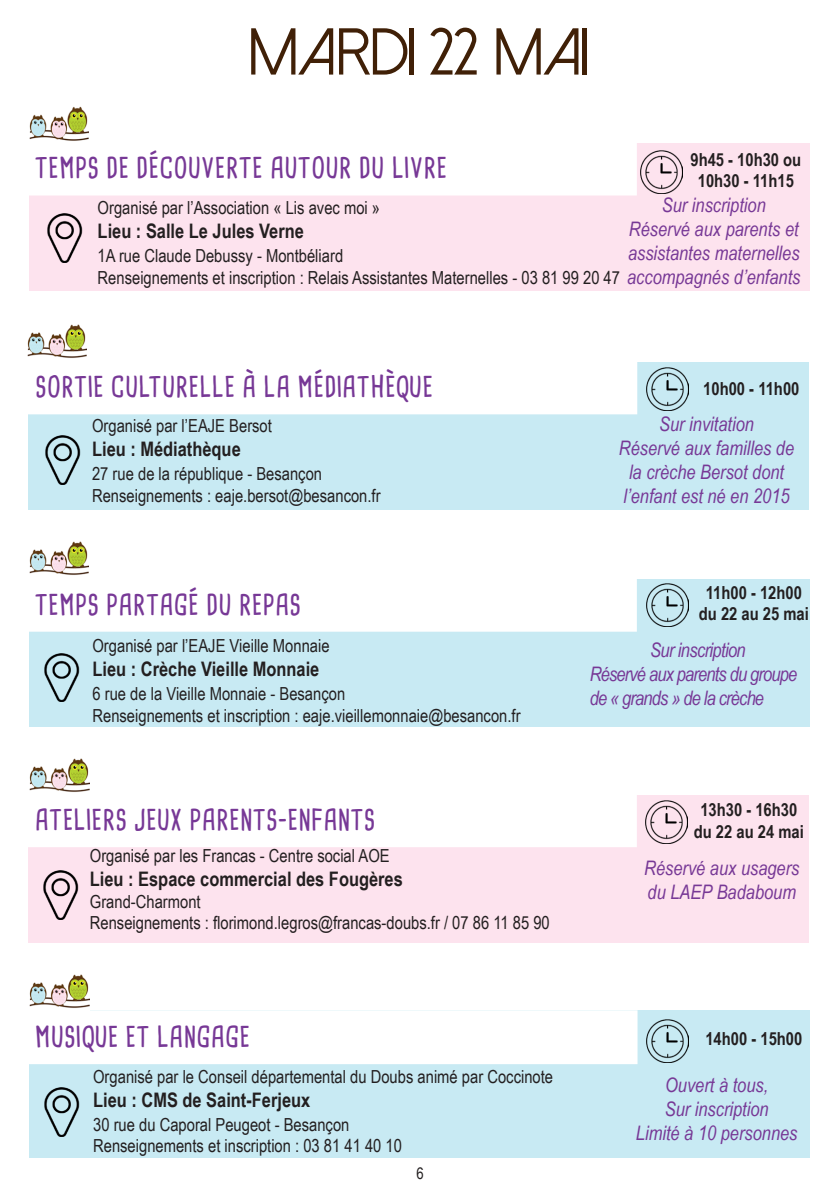
<style>
.page{position:relative;width:840px;height:1191px;background:#fff}
.page>*{position:absolute;margin:0;border:0;box-sizing:border-box;transform-origin:0 0}
.t1{font:66px "Dolce Vita";color:#402007}
.t2{font:700 28px "Cardenio Modern";color:#773896}
.t3{font:italic 20px/24px "Arial Narrow";color:#773896}
.t4{font:700 20px "Arial Narrow";color:#231f20}
.t5{font:italic 20px/24px "Arial Narrow";letter-spacing:-.04em;color:#773896}
.t6{font:italic 20px "Arial Narrow";letter-spacing:-.03em;color:#773896}
.t7{font:18px "Arial Narrow";color:#231f20}
.t8{font:700 18px "Arial Narrow";color:#231f20}
.t9{font:16px "Arial Narrow";color:#231f20}
</style>
<div class="page">
<div style="left:28px;top:795px;width:780px;height:147px;background:#fde3ee"></div>
<div style="left:28px;top:794px;width:607px;height:52px;background:#fff"></div>
<div style="left:27px;top:793px;width:609px;height:54px;border:2px solid #fff"></div>
<img style="left:645px;top:800px;width:42px;height:43px">
<img style="left:43px;top:870px;width:36px;height:49px">
<img style="left:30px;top:758px;width:59px;height:36px">
<div style="left:29px;top:1010px;width:780px;height:147px;background:#c8eaf3"></div>
<div style="left:28px;top:1011px;width:608px;height:52px;background:#fff"></div>
<div style="left:27px;top:1010px;width:610px;height:54px;border:2px solid #fff"></div>
<img style="left:44px;top:1088px;width:36px;height:48px">
<img style="left:30px;top:974px;width:59px;height:34px">
<div style="left:29px;top:579px;width:780px;height:148px;background:#c8eaf3"></div>
<div style="left:28px;top:579px;width:607px;height:51px;background:#fff"></div>
<div style="left:27px;top:578px;width:609px;height:53px;border:2px solid #fff"></div>
<img style="left:646px;top:583px;width:42px;height:43px">
<img style="left:44px;top:653px;width:36px;height:49px">
<img style="left:29px;top:541px;width:60px;height:34px">
<div style="left:28px;top:362px;width:780px;height:148px;background:#c8eaf3"></div>
<div style="left:29px;top:361px;width:607px;height:52px;background:#fff"></div>
<div style="left:28px;top:360px;width:609px;height:54px;border:2px solid #fff"></div>
<img style="left:646px;top:367px;width:41px;height:43px">
<img style="left:45px;top:435px;width:36px;height:49px">
<img style="left:27px;top:324px;width:60px;height:34px">
<div style="left:29px;top:143px;width:780px;height:148px;background:#fde3ee"></div>
<div style="left:28px;top:143px;width:607px;height:51px;background:#fff"></div>
<div style="left:27px;top:142px;width:609px;height:53px;border:2px solid #fff"></div>
<img style="left:640px;top:151px;width:42px;height:43px">
<img style="left:47px;top:214px;width:36px;height:48px">
<img style="left:29px;top:106px;width:60px;height:37px">
<img style="left:646px;top:1019px;width:42px;height:43px">
<p class="t1" style="left:248px;top:19px;width:341px">MARDI 22 MAI</p>
<p class="t2" style="left:35px;top:149px;width:414px">TEMPS DE DÉCOUVERTE AUTOUR DU LIVRE</p>
<p class="t8" style="left:690px;top:146px;width:112px">9h45 - 10h30 ou</p>
<p class="t8" style="left:697px;top:167px;width:98px">10h30 - 11h15</p>
<p class="t3" style="left:661px;top:193px;width:105px">Sur inscription</p>
<p class="t3" style="left:626px;top:217px;width:175px;text-align:justify">Réservé aux parents et assistantes maternelles accompagnés d’enfants</p>
<p class="t7" style="left:98px;top:194px;width:284px">Organisé par l’Association « Lis avec moi »</p>
<p class="t4" style="left:98px;top:216px;width:208px">Lieu : Salle Le Jules Verne</p>
<p class="t7" style="left:98px;top:242px;width:247px">1A rue Claude Debussy - Montbéliard</p>
<p class="t7" style="left:98px;top:264px;width:523px">Renseignements et inscription : Relais Assistantes Maternelles - 03 81 99 20 47</p>
<p class="t2" style="left:35px;top:368px;width:399px">SORTIE CULTURELLE À LA MÉDIATHÈQUE</p>
<p class="t7" style="left:92px;top:413px;width:181px">Organisé par l’EAJE Bersot</p>
<p class="t4" style="left:92px;top:434px;width:150px">Lieu : Médiathèque</p>
<p class="t7" style="left:92px;top:461px;width:231px">27 rue de la république - Besançon</p>
<p class="t7" style="left:92px;top:482px;width:290px">Renseignements : eaje.bersot@besancon.fr</p>
<p class="t8" style="left:703px;top:375px;width:98px">10h00 - 11h00</p>
<p class="t3" style="left:658px;top:412px;width:96px">Sur invitation</p>
<p class="t3" style="left:618px;top:436px;width:176px">Réservé aux familles de la crèche Bersot dont l’enfant est né en 2015</p>
<p class="t2" style="left:35px;top:585px;width:268px">TEMPS PARTAGÉ DU REPAS</p>
<p class="t8" style="left:705px;top:578px;width:98px">11h00 - 12h00</p>
<p class="t8" style="left:698px;top:600px;width:111px">du 22 au 25 mai</p>
<p class="t6" style="left:649px;top:635px;width:97px">Sur inscription</p>
<p class="t5" style="left:589px;top:661px;width:209px">Réservé aux parents du groupe de « grands » de la crèche</p>
<p class="t7" style="left:92px;top:633px;width:238px">Organisé par l’EAJE Vieille Monnaie</p>
<p class="t4" style="left:92px;top:654px;width:228px">Lieu : Crèche Vieille Monnaie</p>
<p class="t7" style="left:92px;top:681px;width:254px">6 rue de la Vieille Monnaie - Besançon</p>
<p class="t7" style="left:92px;top:702px;width:429px">Renseignements et inscription : eaje.vieillemonnaie@besancon.fr</p>
<p class="t2" style="left:35px;top:801px;width:342px">ATELIERS JEUX PARENTS-ENFANTS</p>
<p class="t8" style="left:700px;top:796px;width:98px">13h30 - 16h30</p>
<p class="t8" style="left:693px;top:817px;width:111px">du 22 au 24 mai</p>
<p class="t3" style="left:644px;top:855px;width:156px">Réservé aux usagers du LAEP Badaboum</p>
<p class="t7" style="left:90px;top:842px;width:301px">Organisé par les Francas - Centre social AOE</p>
<p class="t4" style="left:90px;top:864px;width:314px">Lieu : Espace commercial des Fougères</p>
<p class="t7" style="left:90px;top:888px;width:112px">Grand-Charmont</p>
<p class="t7" style="left:90px;top:910px;width:461px">Renseignements : florimond.legros@francas-doubs.fr / 07 86 11 85 90</p>
<p class="t2" style="left:35px;top:1018px;width:217px">MUSIQUE ET LANGAGE</p>
<p class="t7" style="left:93px;top:1063px;width:461px">Organisé par le Conseil départemental du Doubs animé par Coccinote</p>
<p class="t4" style="left:93px;top:1084px;width:218px">Lieu : CMS de Saint-Ferjeux</p>
<p class="t7" style="left:93px;top:1111px;width:258px">30 rue du Caporal Peugeot - Besançon</p>
<p class="t7" style="left:93px;top:1132px;width:310px">Renseignements et inscription : 03 81 41 40 10</p>
<p class="t9" style="left:416px;top:1161px;width:9px">6</p>
<p class="t8" style="left:705px;top:1025px;width:98px">14h00 - 15h00</p>
<p class="t3" style="left:664px;top:1073px;width:105px">Ouvert à tous,</p>
<p class="t3" style="left:664px;top:1097px;width:105px">Sur inscription</p>
<p class="t3" style="left:635px;top:1121px;width:163px">Limité à 10 personnes</p>
</div>
